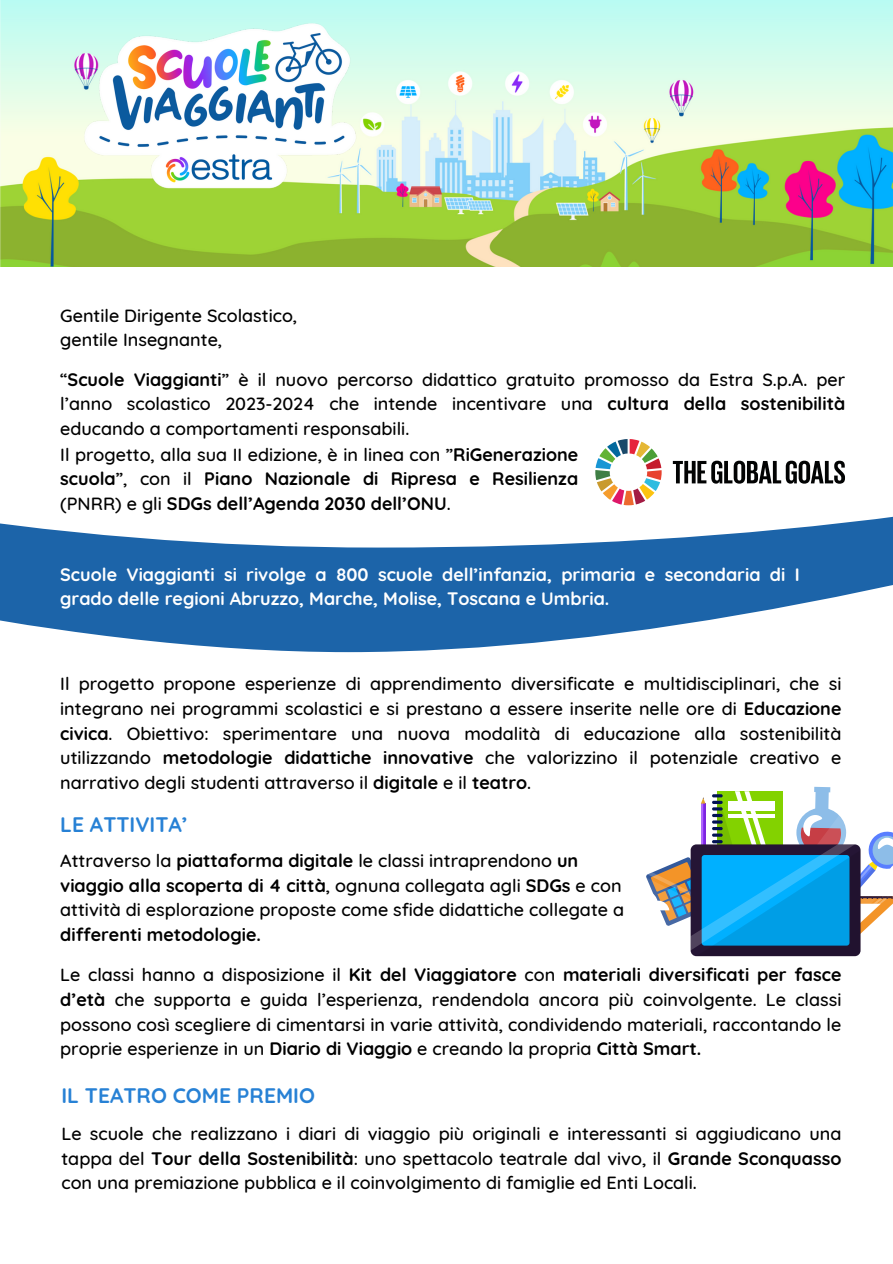
<style>
.page{position:relative;width:893px;height:1264px;background:#fff}
.page>*{position:absolute;margin:0;border:0;box-sizing:border-box;transform-origin:0 0}
.t1{font:700 21px "Quicksand";color:#2781d5}
.t2{font:500 18px/24.8px "Quicksand";color:#000;text-align:justify}
.t3{font:700 18px/24.8px "Quicksand";color:#000;text-align:justify}
.t4{font:700 18px/24.8px "Quicksand";color:#fff}
.s1{font-weight:700}
.s2{font-weight:500}
</style>
<div class="page">
<svg style="left:0;top:462px;width:892px;height:190px;fill:#1c64a9"></svg>
<svg style="left:595px;top:439px;width:66px;height:66px"></svg>
<svg style="left:672px;top:460px;width:172px;height:23px"></svg>
<img style="left:0;top:0;width:892px;height:266px">
<img style="left:72px;top:11px;width:304px;height:187px">
<svg style="left:646px;top:786px;width:246px;height:170px"></svg>
<p class="t2" style="left:60px;top:302px;width:238px">Gentile Dirigente Scolastico,</p>
<p class="t2" style="left:60px;top:327px;width:163px">gentile Insegnante,</p>
<p class="t2" style="left:60px;top:366px;width:786px">“<span class="s1">Scuole Viaggianti</span>” è il nuovo percorso didattico gratuito promosso da Estra S.p.A. per l’anno scolastico 2023-2024 che intende incentivare una <span class="s1">cultura della sostenibilità </span>educando a comportamenti responsabili.</p>
<p class="t3" style="left:60px;top:441px;width:519px"><span class="s2">Il progetto, alla sua II edizione, è in linea con ”</span>RiGenerazione scuola<span class="s2">”, con il</span> Piano Nazionale di Ripresa e Resilienza <span class="s2">(PNRR) e gli</span> SDGs dell’Agenda 2030 dell’ONU<span class="s2">.</span></p>
<p class="t4" style="left:60px;top:561px;width:740px">Scuole Viaggianti si rivolge a 800 scuole dell’infanzia, primaria e secondaria di I grado delle regioni Abruzzo, Marche, Molise, Toscana e Umbria.</p>
<p class="t2" style="left:60px;top:671px;width:782px">Il progetto propone esperienze di apprendimento diversificate e multidisciplinari, che si integrano nei programmi scolastici e si prestano a essere inserite nelle ore di <span class="s1">Educazione civica</span>. Obiettivo: sperimentare una nuova modalità di educazione alla sostenibilità utilizzando <span class="s1">metodologie didattiche innovative</span> che valorizzino il potenziale creativo e narrativo degli studenti attraverso il <span class="s1">digitale</span> e il <span class="s1">teatro</span>.</p>
<p class="t1" style="left:60px;top:811px;width:129px">LE ATTIVITA’</p>
<p class="t2" style="left:60px;top:847px;width:565px;text-align:left">Attraverso la <span class="s1">piattaforma digitale</span> le classi intraprendono <span class="s1">un viaggio alla scoperta di 4 città</span>, ognuna collegata agli <span class="s1">SDGs</span> e con attività di esplorazione proposte come sfide didattiche collegate a <span class="s1">differenti metodologie.</span></p>
<p class="t2" style="left:60px;top:962px;width:782px">Le classi hanno a disposizione il <span class="s1">Kit del Viaggiatore</span> con <span class="s1">materiali diversificati per fasce d’età</span> che supporta e guida l’esperienza, rendendola ancora più coinvolgente. Le classi possono così scegliere di cimentarsi in varie attività, condividendo materiali, raccontando le proprie esperienze in un <span class="s1">Diario di Viaggio</span> e creando la propria <span class="s1">Città Smart.</span></p>
<p class="t1" style="left:61px;top:1081px;width:255px">IL TEATRO COME PREMIO</p>
<p class="t2" style="left:61px;top:1120px;width:781px">Le scuole che realizzano i diari di viaggio più originali e interessanti si aggiudicano una tappa del <span class="s1">Tour della Sostenibilità</span>: uno spettacolo teatrale dal vivo, il <span class="s1">Grande Sconquasso </span>con una premiazione pubblica e il coinvolgimento di famiglie ed Enti Locali.</p>
</div>
